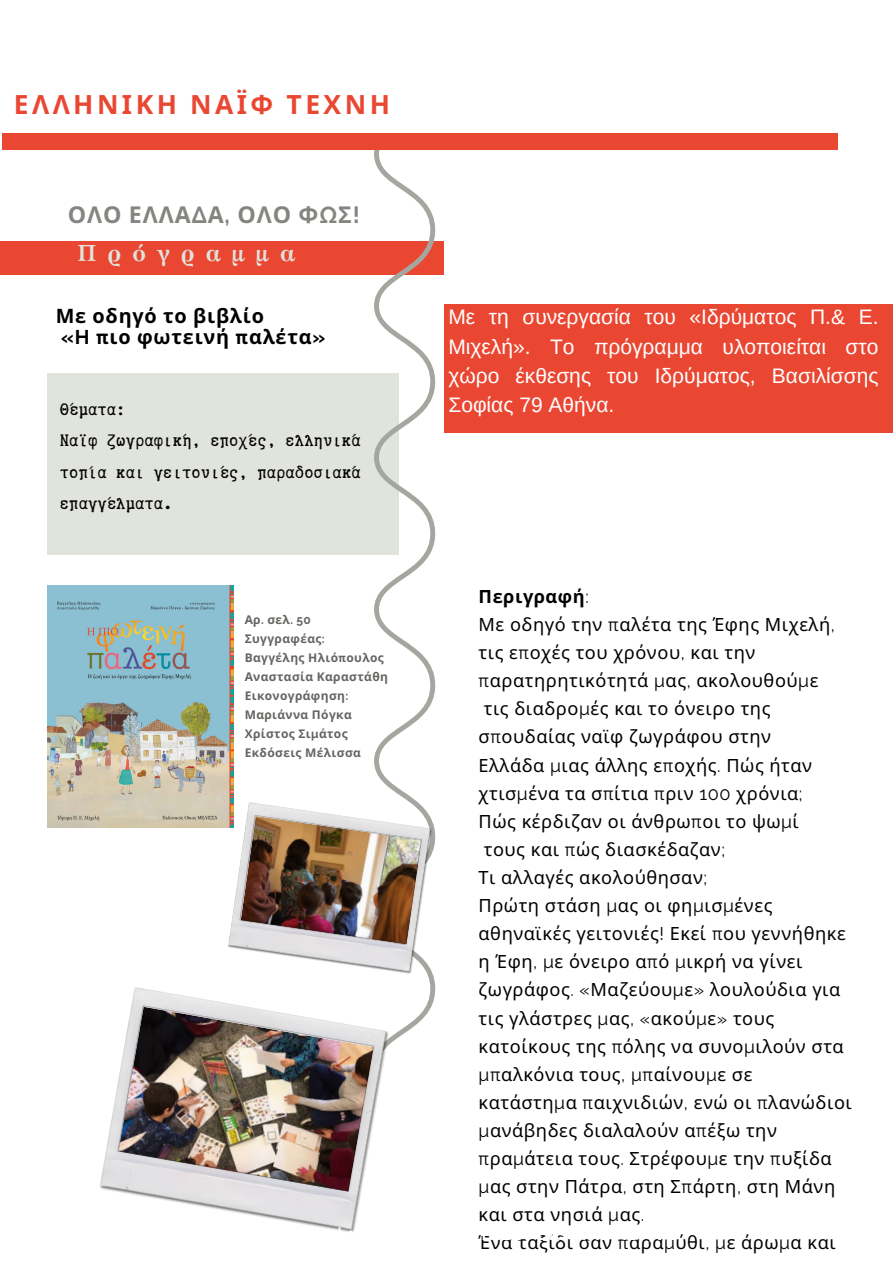
<style>
.page{position:relative;width:893px;height:1264px;background:#fff}
.page>*{position:absolute;margin:0;border:0;box-sizing:border-box;transform-origin:0 0}
.t1{font:700 26.4px "Noto Sans";letter-spacing:.13em;color:#ea4733}
.t2{font:700 23.1px "Noto Sans";letter-spacing:.04em;color:#848580}
.t3{font:700 23.1px "GFS Artemisia";letter-spacing:.48em;color:#e1e4dc}
.t4{font:21px/29.2px "Arimo";color:#fff;text-align:justify}
.t5{font:19.8px/31.5px "Truetypewriter Polygl OTT";letter-spacing:.03em;color:#000;text-align:justify}
.t6{font:700 19.8px/21.3px "Noto Sans";letter-spacing:.04em;color:#000}
.t7{font:18.15px/28px "Noto Sans";letter-spacing:.03em;color:#000}
.t8{font:700 18.15px "Noto Sans";letter-spacing:.03em;color:#000}
.t9{font:700 12px "Noto Sans";letter-spacing:.03em;color:#636561}
.s1{font-family:"Raleway"}
.s2{font-family:"Raleway";font-weight:400}
</style>
<div class="page">
<div style="left:2px;top:133px;width:835px;height:17px;background:#ea4733"></div>
<div style="left:0;top:241px;width:444px;height:34px;background:#ea4733"></div>
<div style="left:47px;top:373px;width:352px;height:181px;background:#e1e4dc"></div>
<svg style="left:374px;top:150px;width:61px;height:893px"></svg>
<img style="left:227px;top:801px;width:206px;height:174px">
<img style="left:100px;top:986px;width:291px;height:247px">
<img style="left:47px;top:586px;width:187px;height:241px">
<div style="left:444px;top:304px;width:448px;height:128px;background:#ea4733"></div>
<p class="t1" style="left:14px;top:85px;width:377px">ΕΛΛΗΝΙΚΗ ΝΑΪΦ ΤΕΧΝΗ</p>
<p class="t2" style="left:68px;top:198px;width:293px">ΟΛΟ ΕΛΛΑ<span class="s1">Δ</span>Α<span class="s1">,</span> ΟΛΟ Φ<span class="s1">Ω</span>Σ<span class="s1">!</span></p>
<p class="t3" style="left:77px;top:244px;width:219px">Πρόγραμμα</p>
<p class="t6" style="left:56px;top:305px;width:271px">Με οδηγό το βιβλίο<br><span class="s1">«H π</span>ιο φωτεινή <span class="s1">π</span>αλέτα<span class="s1">»</span></p>
<p class="t5" style="left:60px;top:393px;width:67px">Θέματα:</p>
<p class="t5" style="left:60px;top:425px;width:302px">Ναϊφ ζωγραφική, εποχές, ελληνικά τοπία και γειτονιές, παραδοσιακά επαγγέλματα.</p>
<p class="t9" style="left:245px;top:611px;width:68px">Αρ<span class="s1">.</span> σελ<span class="s1">. 50</span></p>
<p class="t9" style="left:245px;top:630px;width:82px">Συγγραφέας<span class="s1">:</span></p>
<p class="t9" style="left:245px;top:649px;width:141px">Βαγγέλης Ηλιό<span class="s1">π</span>ουλος</p>
<p class="t9" style="left:245px;top:668px;width:145px">Αναστασία Καραστάθη</p>
<p class="t9" style="left:245px;top:687px;width:105px">Εικονογράφηση<span class="s1">:</span></p>
<p class="t9" style="left:245px;top:706px;width:109px">Μαριάννα Πόγκα</p>
<p class="t9" style="left:245px;top:725px;width:104px">Χρίστος Σι<span class="s1">μ</span>άτος</p>
<p class="t9" style="left:245px;top:744px;width:118px">Εκδόσεις Μέλισσα</p>
<p class="t4" style="left:448px;top:302px;width:431px">Με τη συνεργασία του «Ιδρύματος Π.&amp; Ε.<br>Μιχελή». Το πρόγραμμα υλοποιείται στο χώρο έκθεσης του Ιδρύματος, Βασιλίσσης Σοφίας 79 Αθήνα.</p>
<p class="t8" style="left:478px;top:583px;width:112px">Περιγραφή<span class="s2">:</span></p>
<p class="t7" style="left:478px;top:610px;width:358px">Με οδηγό την <span class="s1">π</span>αλέτα της Έφης Μιχελή<span class="s1">,</span></p>
<p class="t7" style="left:478px;top:638px;width:341px">τις ε<span class="s1">π</span>οχές του χρόνου<span class="s1">,</span> και την <span class="s1">π</span>αρατηρητικότητά <span class="s1">μ</span>ας<span class="s1">,</span> ακολουθού<span class="s1">μ</span>ε</p>
<p class="t7" style="left:478px;top:694px;width:294px">τις διαδρο<span class="s1">μ</span>ές και το όνειρο της σ<span class="s1">π</span>ουδαίας ναϊφ ζωγράφου στην</p>
<p class="t7" style="left:478px;top:750px;width:335px">Ελλάδα <span class="s1">μ</span>ιας άλλης ε<span class="s1">π</span>οχής<span class="s1">.</span> Πώς ήταν χτισ<span class="s1">μ</span>ένα τα σ<span class="s1">π</span>ίτια <span class="s1">π</span>ριν <span class="s1">100</span> χρόνια<span class="s1">;</span></p>
<p class="t7" style="left:478px;top:806px;width:322px">Πώς κέρδιζαν οι άνθρω<span class="s1">π</span>οι το ψω<span class="s1">μ</span>ί</p>
<p class="t7" style="left:483px;top:834px;width:243px">τους και <span class="s1">π</span>ώς διασκέδαζαν<span class="s1">;</span></p>
<p class="t7" style="left:478px;top:863px;width:230px">Τι αλλαγές ακολούθησαν<span class="s1">;</span></p>
<p class="t7" style="left:478px;top:891px;width:369px">Πρώτη στάση <span class="s1">μ</span>ας οι φη<span class="s1">μ</span>ισ<span class="s1">μ</span>ένες αθηναϊκές γειτονιές<span class="s1">!</span> Εκεί <span class="s1">π</span>ου γεννήθηκε</p>
<p class="t7" style="left:478px;top:947px;width:375px">η Έφη<span class="s1">, μ</span>ε όνειρο α<span class="s1">π</span>ό <span class="s1">μ</span>ικρή να γίνει ζωγράφος<span class="s1">. «</span>Μαζεύου<span class="s1">μ</span>ε<span class="s1">»</span> λουλούδια για τις γλάστρες <span class="s1">μ</span>ας<span class="s1">, «</span>ακού<span class="s1">μ</span>ε<span class="s1">»</span> τους κατοίκους της <span class="s1">π</span>όλης να συνο<span class="s1">μ</span>ιλούν στα <span class="s1">μπ</span>αλκόνια τους<span class="s1">, μπ</span>αίνου<span class="s1">μ</span>ε σε κατάστη<span class="s1">μ</span>α <span class="s1">π</span>αιχνιδιών<span class="s1">,</span> ενώ οι <span class="s1">π</span>λανώδιοι <span class="s1">μ</span>ανάβηδες διαλαλούν α<span class="s1">π</span>έξω την <span class="s1">π</span>ρα<span class="s1">μ</span>άτεια τους<span class="s1">.</span> Στρέφου<span class="s1">μ</span>ε την <span class="s1">π</span>υξίδα <span class="s1">μ</span>ας στην Πάτρα<span class="s1">,</span> στη Σ<span class="s1">π</span>άρτη<span class="s1">,</span> στη Μάνη και στα νησιά <span class="s1">μ</span>ας<span class="s1">.</span></p>
<p class="t7" style="left:478px;top:1228px;width:359px">Ένα ταξίδι σαν <span class="s1">π</span>αρα<span class="s1">μ</span>ύθι<span class="s1">, μ</span>ε άρω<span class="s1">μ</span>α και</p>
</div>
